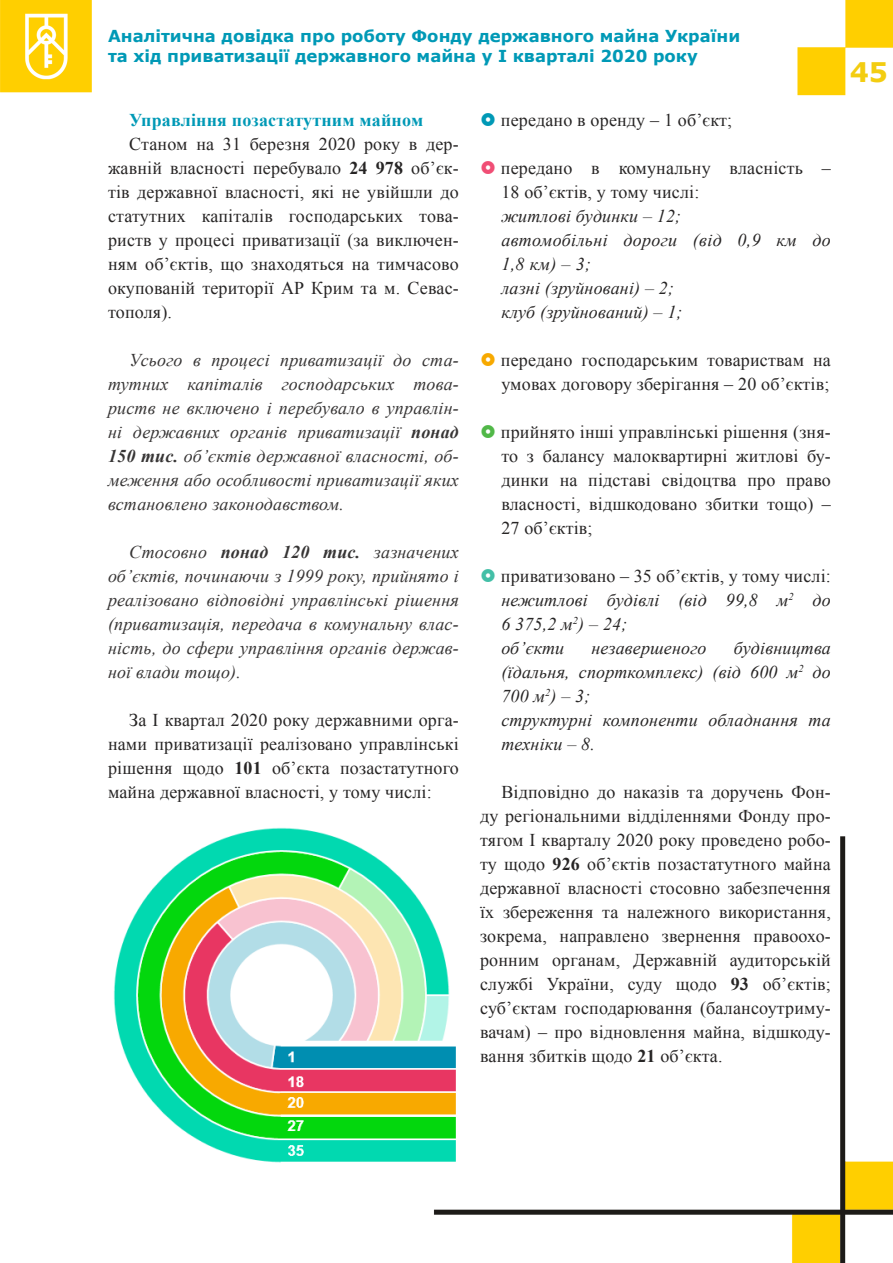
<style>
.page{position:relative;width:893px;height:1263px;background:#fff}
.page>*{position:absolute;margin:0;border:0;box-sizing:border-box;transform-origin:0 0}
.t1{font:700 27px "Verdana";color:#f3cd11}
.text{font:18px/24px "Times New Roman";letter-spacing:.01em;color:#272525;text-align:justify}
.history{font:italic 18px/24px "Times New Roman";letter-spacing:.01em;color:#373535;text-align:justify}
.list{font:18px/24px "Times New Roman";letter-spacing:.01em;color:#272525}
.list-2{font:italic 18px/24px "Times New Roman";letter-spacing:.01em;color:#272525}
.text-2{font:700 18px "Times New Roman";letter-spacing:.01em;color:#0099b6}
.t2{font:700 16.5px/19.8px "Verdana";color:#0099b6}
.s1{font-weight:700}
.s2{font-style:normal}
</style>
<div class="page">
<img style="left:0;top:0;width:893px;height:1263px">
<svg style="left:892px;top:448px;width:1px;height:446px"></svg>
<img style="left:108px;top:822px;width:351px;height:343px">
<svg style="left:482px;top:113px;width:13px;height:13px"></svg>
<svg style="left:482px;top:161px;width:13px;height:13px"></svg>
<svg style="left:482px;top:353px;width:13px;height:13px"></svg>
<svg style="left:482px;top:425px;width:13px;height:13px"></svg>
<svg style="left:482px;top:569px;width:13px;height:13px"></svg>
<p class="t2" style="left:108px;top:26px;width:634px">Аналітична довідка про роботу Фонду державного майна України та хід приватизації державного майна у І кварталі 2020 року</p>
<p class="text-2" style="left:129px;top:108px;width:295px">Управління позастатутним майном</p>
<p class="text" style="left:108px;top:132px;width:352px;text-indent:21px">Станом на 31 березня 2020 року в дер&shy;жавній власності перебувало <span class="s1">24 978</span> об’єк&shy;тів державної власності, які не увійшли до статутних капіталів господарських това&shy;риств у процесі приватизації (за виключен&shy;ням об’єктів, що знаходяться на тимчасово окупованій території АР Крим та м. Севас&shy;тополя).</p>
<p class="history" style="left:108px;top:348px;width:352px;text-indent:21px">Усього в процесі приватизації до ста&shy;тутних капіталів господарських това&shy;риств не включено і перебувало в управлін&shy;ні державних органів приватизації <span class="s1">понад 150 тис.</span> об’єктів державної власності, об&shy;меження або особливості приватизації яких встановлено законодавством.</p>
<p class="history" style="left:108px;top:540px;width:352px;text-indent:21px">Стосовно <span class="s1">понад 120 тис.</span> зазначених об’єктів, починаючи з 1999 року, прийнято і реалізовано відповідні управлінські рішення (приватизація, передача в комунальну влас&shy;ність, до сфери управління органів держав&shy;ної влади тощо).</p>
<p class="text" style="left:108px;top:708px;width:352px;text-indent:21px">За І квартал 2020 року державними орга&shy;нами приватизації реалізовано управлінські рішення щодо <span class="s1">101</span> об’єкта позастатутного майна державної власності, у тому числі:</p>
<p class="list" style="left:501px;top:108px;width:233px">передано в оренду – 1 об’єкт;</p>
<p class="list" style="left:501px;top:156px;width:331px">передано в комунальну власність –<br>18 об’єктів, у тому числі:</p>
<p class="list-2" style="left:501px;top:204px;width:181px">житлові будинки – 12;</p>
<p class="list-2" style="left:501px;top:228px;width:331px">автомобільні дороги (від 0,9 км до<br>1,8 км) – 3;</p>
<p class="list-2" style="left:501px;top:276px;width:174px">лазні (зруйновані) – 2;</p>
<p class="list-2" style="left:501px;top:300px;width:183px">клуб (зруйнований) – 1;</p>
<p class="list" style="left:501px;top:348px;width:331px">передано господарським товариствам на умовах договору зберігання – 20 об’єктів;</p>
<p class="list" style="left:501px;top:420px;width:331px;text-align:justify">прийнято інші управлінські рішення (зня&shy;то з балансу малоквартирні житлові бу&shy;динки на підставі свідоцтва про право власності, відшкодовано збитки тощо) – 27 об’єктів;</p>
<p class="list-2" style="left:501px;top:564px;width:331px;text-align:justify"><span class="s2">приватизовано – 35 об’єктів, у тому числі: </span>нежитлові будівлі (від 99,8 м<sup>2</sup> до 6 375,2 м<sup>2</sup>) – 24;</p>
<p class="list-2" style="left:501px;top:636px;width:64px">об’єкти</p>
<p class="list-2" style="left:591px;top:636px;width:117px">незавершеного</p>
<p class="list-2" style="left:501px;top:636px;width:331px;text-align:justify;text-indent:232px">будівництва (їдальня, спорткомплекс) (від 600 м<sup>2</sup> до 700 м<sup>2</sup>) – 3;</p>
<p class="list-2" style="left:501px;top:708px;width:331px">структурні компоненти обладнання та техніки – 8.</p>
<p class="text" style="left:480px;top:780px;width:352px;text-indent:21px">Відповідно до наказів та доручень Фон&shy;ду регіональними відділеннями Фонду про&shy;тягом I кварталу 2020 року проведено робо&shy;ту щодо <span class="s1">926</span> об’єктів позастатутного майна державної власності стосовно забезпечення їх збереження та належного використання, зокрема, направлено звернення правоохо&shy;ронним органам, Державній аудиторській службі України, суду щодо <span class="s1">93</span> об’єктів; суб’єктам господарювання (балансоутриму&shy;вачам) – про відновлення майна, відшкоду&shy;вання збитків щодо <span class="s1">21</span> об’єкта.</p>
<h1 class="t1" style="left:850px;top:53px;width:40px">45</h1>
</div>
